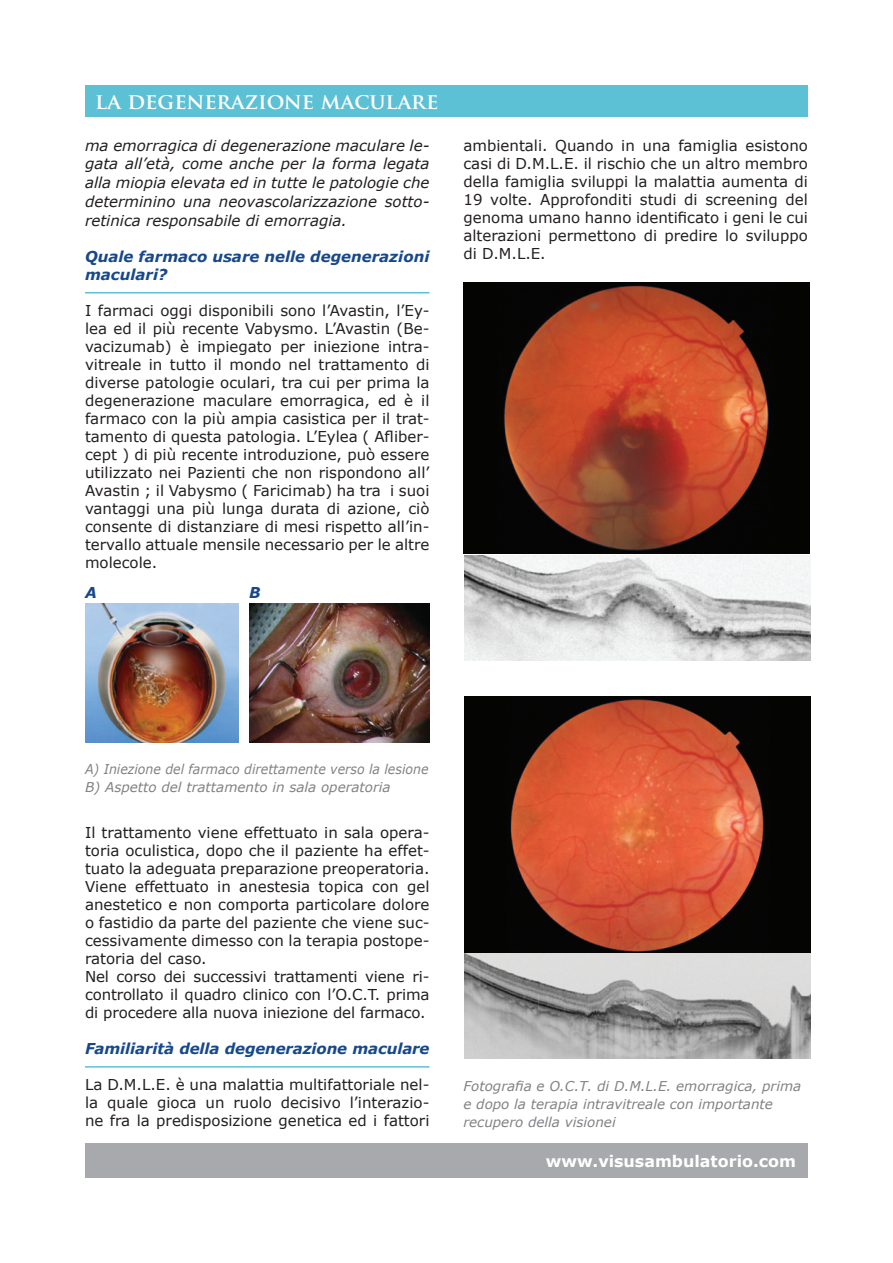
<style>
.page{position:relative;width:893px;height:1263px;background:#fff}
.page>*{position:absolute;margin:0;border:0;box-sizing:border-box;transform-origin:0 0}
.t1{font:700 21.45px "Trajan Pro";color:#fff}
.t2{font:700 15.9px "Verdana";color:#fff}
.t3{font:15px/18px "Verdana";color:#231f20;text-align:justify}
.t4{font:italic 15px/18.8px "Verdana";color:#231f20;text-align:justify}
.t5{font:italic 700 15px/18px "Verdana";color:#17488b}
.t6{font:italic 13.5px/18px "Verdana";color:#808285}
.t7{font:italic 13.5px/18px "Verdana";color:#808285;scale:.93 1}
</style>
<div class="page">
<hr style="left:85px;top:292px;width:344px;height:1px;background:#5cc1d5">
<hr style="left:85px;top:1066px;width:344px;height:1px;background:#5cc1d5">
<div style="left:85px;top:85px;width:723px;height:32px;background:#5cc1d5"></div>
<div style="left:85px;top:1143px;width:723px;height:35px;background:#a8a9ad"></div>
<img style="left:465px;top:696px;width:345px;height:363px">
<img style="left:85px;top:603px;width:154px;height:140px">
<img style="left:249px;top:603px;width:180px;height:140px">
<img style="left:463px;top:283px;width:346px;height:271px">
<img style="left:465px;top:555px;width:345px;height:105px">
<h1 class="t1" style="left:95px;top:88px;width:345px">LA DEGENERAZIONE MACULARE</h1>
<p class="t4" style="left:85px;top:136px;width:346px">ma emorragica di degenerazione maculare le&shy;gata all’età, come anche per la forma legata alla miopia elevata ed in tutte le patologie che determinino una neovascolarizzazione sotto&shy;retinica responsabile di emorragia.</p>
<p class="t5" style="left:85px;top:247px;width:346px">Quale farmaco usare nelle degenerazioni maculari?</p>
<p class="t3" style="left:85px;top:301px;width:346px">I farmaci oggi disponibili sono l’Avastin, l’Ey&shy;lea ed il più recente Vabysmo. L’Avastin (Be&shy;vacizumab) è impiegato per iniezione intra&shy;vitreale in tutto il mondo nel trattamento di diverse patologie oculari, tra cui per prima la degenerazione maculare emorragica, ed è il farmaco con la più ampia casistica per il trat&shy;tamento di questa patologia. L’Eylea ( Afliber&shy;cept ) di più recente introduzione, può essere utilizzato nei Pazienti che non rispondono all’ Avastin ; il Vabysmo ( Faricimab) ha tra i suoi vantaggi una più lunga durata di azione, ciò consente di distanziare di mesi rispetto all’in&shy;tervallo attuale mensile necessario per le altre molecole.</p>
<p class="t5" style="left:85px;top:584px;width:13px">A</p>
<p class="t5" style="left:249px;top:584px;width:13px">B</p>
<p class="t3" style="left:463px;top:136px;width:346px">ambientali. Quando in una famiglia esistono casi di D.M.L.E. il rischio che un altro membro della famiglia sviluppi la malattia aumenta di 19 volte. Approfonditi studi di screening del genoma umano hanno identificato i geni le cui alterazioni permettono di predire lo sviluppo di D.M.L.E.</p>
<p class="t7" style="left:85px;top:760px;width:371px">A) Iniezione del farmaco direttamente verso la lesione<br>B) Aspetto del trattamento in sala operatoria</p>
<p class="t3" style="left:85px;top:823px;width:346px;text-align:left">Il trattamento viene effettuato in sala opera&shy;toria oculistica, dopo che il paziente ha effet&shy;tuato la adeguata preparazione preoperatoria.<br>Viene effettuato in anestesia topica con gel anestetico e non comporta particolare dolore o fastidio da parte del paziente che viene suc&shy;cessivamente dimesso con la terapia postope&shy;ratoria del caso.<br>Nel corso dei successivi trattamenti viene ri&shy;controllato il quadro clinico con l’O.C.T. prima di procedere alla nuova iniezione del farmaco.</p>
<p class="t5" style="left:85px;top:1039px;width:346px">Familiarità della degenerazione maculare</p>
<p class="t3" style="left:85px;top:1075px;width:346px">La D.M.L.E. è una malattia multifattoriale nel&shy;la quale gioca un ruolo decisivo l’interazio&shy;ne fra la predisposizione genetica ed i fattori</p>
<p class="t6" style="left:463px;top:1077px;width:339px">Fotografia e O.C.T. di D.M.L.E. emorragica, prima e dopo la terapia intravitreale con importante recupero della visionei</p>
<p class="t2" style="left:546px;top:1150px;width:252px">www.visusambulatorio.com</p>
</div>
